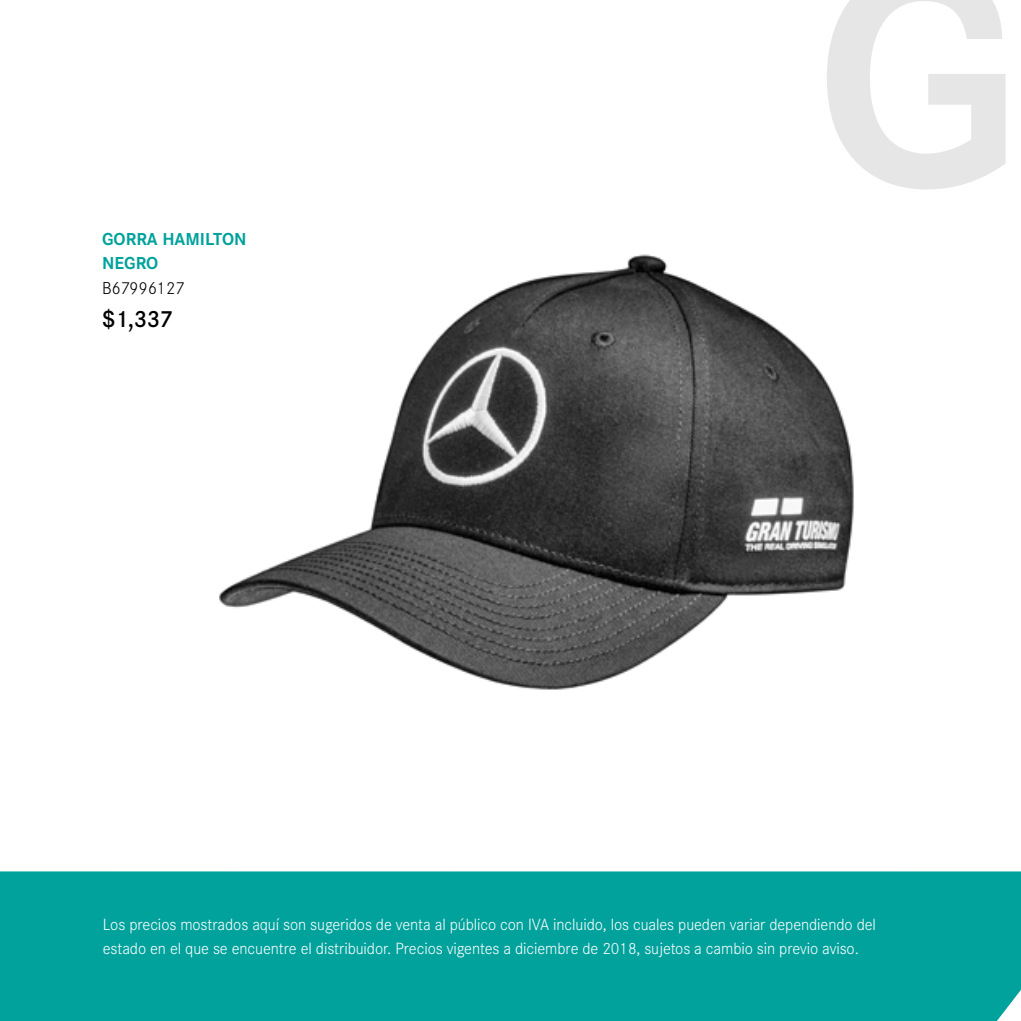
<style>
.page{position:relative;width:1021px;height:1021px;background:#fff}
.page>*{position:absolute;margin:0;border:0;box-sizing:border-box;transform-origin:0 0}
.t1{font:700 323.55px "Daimler CS";color:#e6e6e6}
.t2{font:600 24.3px "Daimler CS";color:#000}
.t3{font:700 18px/24.3px "Daimler CS";color:#01a29c}
.t4{font:300 18px "Daimler CS";letter-spacing:-.005em;color:#000}
.t5{font:300 16.88px/23.6px "Daimler CS";letter-spacing:-.005em;color:#fff}
</style>
<div class="page">
<img style="left:219px;top:254px;width:635px;height:436px">
<div style="left:0;top:871px;width:1020px;height:149px;background:#01a29c"></div>
<p class="t3" style="left:102px;top:225px;width:146px">GORRA HAMILTON<br>NEGRO</p>
<p class="t4" style="left:102px;top:275px;width:84px">B67996127</p>
<h2 class="t2" style="left:102px;top:300px;width:73px">$1,337</h2>
<h1 class="t1" style="left:815px;top:-177px;width:209px">G</h1>
<p class="t5" style="left:103px;top:911px;width:774px">Los precios mostrados aquí son sugeridos de venta al público con IVA incluido, los cuales pueden variar dependiendo del estado en el que se encuentre el distribuidor. Precios vigentes a diciembre de 2018, sujetos a cambio sin previo aviso.</p>
</div>
